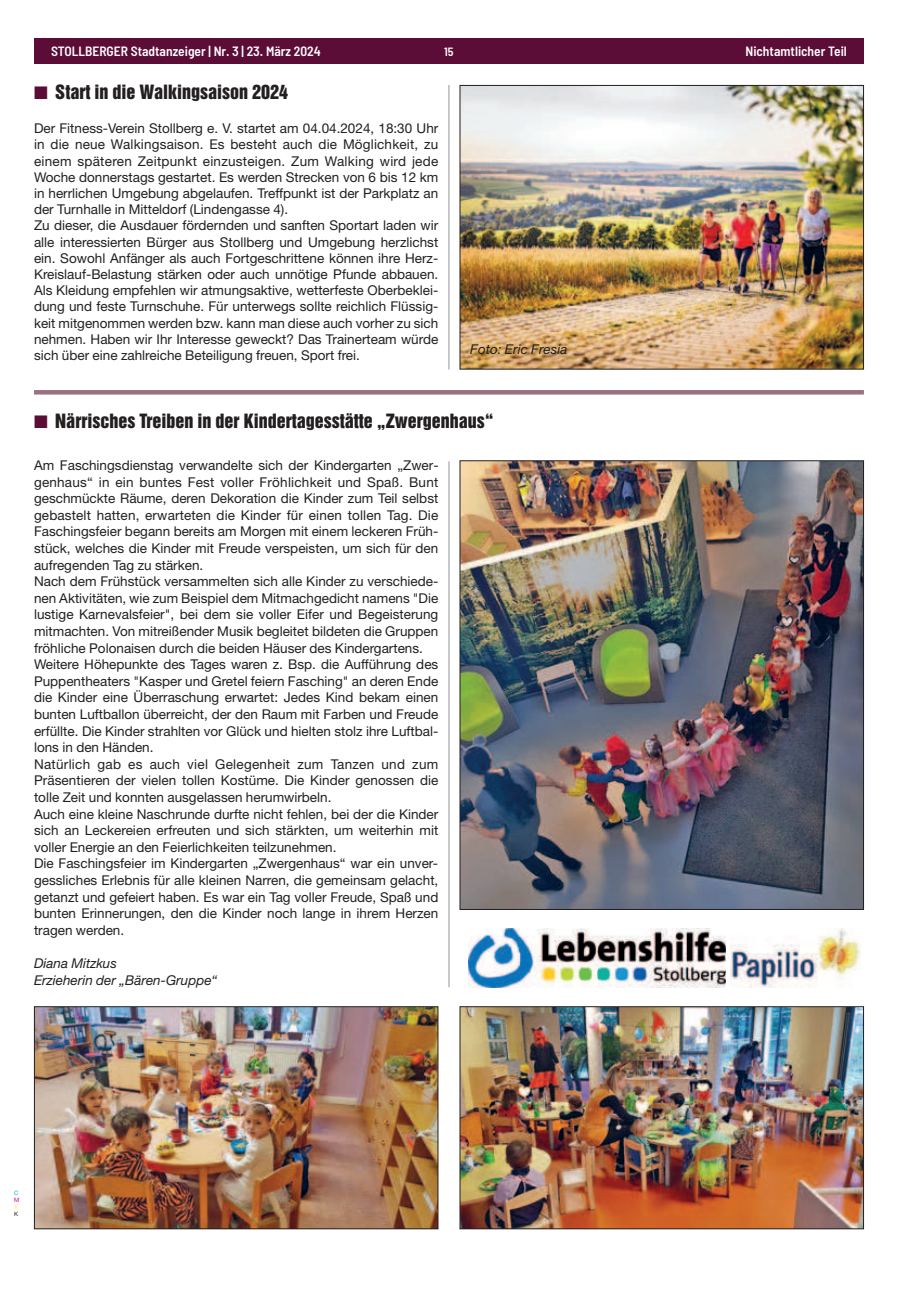
<style>
.page{position:relative;width:915px;height:1293px;background:#fff}
.page>*{position:absolute;margin:0;border:0;box-sizing:border-box;transform-origin:0 0}
.t1{font:18px "Helvetica Inserat";color:#231f20}
.t2{font:13.5px/16.6px "Helvetica Neue";color:#231f20}
.t3{font:600 semi-condensed 13.5px "Barlow";color:#fff}
.t4{font:italic 13.5px/16.6px "Helvetica Neue";color:#231f20}
.t5{font:600 semi-condensed 12px "Barlow";color:#fff}
.t6{font:6px "Helvetica Neue";color:#00aeef}
.t7{font:6px "Helvetica Neue";color:#ed028c}
.t8{font:6px "Helvetica Neue";color:#fff101}
.t9{font:6px "Helvetica Neue";color:#231f20}
.s1{color:#5b0c37}
</style>
<div class="page">
<div style="left:34px;top:38px;width:829px;height:26px;background:#5b0c37"></div>
<img style="left:461px;top:87px;width:400px;height:280px">
<div style="left:459px;top:85px;width:404px;height:284px;border:1px solid #231f20"></div>
<hr style="left:448px;top:85px;width:1px;height:284px;background:#939598">
<hr style="left:34px;top:390px;width:829px;height:4px;background:#9b717e">
<img style="left:36px;top:1008px;width:400px;height:219px">
<div style="left:34px;top:1006px;width:404px;height:223px;border:1px solid #231f20"></div>
<img style="left:461px;top:1008px;width:400px;height:219px">
<div style="left:459px;top:1006px;width:404px;height:223px;border:1px solid #231f20"></div>
<img style="left:461px;top:462px;width:400px;height:446px">
<img style="left:468px;top:929px;width:257px;height:58px">
<img style="left:730px;top:929px;width:130px;height:58px">
<hr style="left:448px;top:461px;width:1px;height:526px;background:#939598">
<p class="t3" style="left:51px;top:46px;width:271px">STOLLBERGER Stadtanzeiger | Nr. 3 | 23. März 2024</p>
<p class="t5" style="left:444px;top:47px;width:11px">15</p>
<p class="t3" style="left:745px;top:46px;width:103px">Nichtamtlicher Teil</p>
<h1 class="t1" style="left:34px;top:84px;width:255px"><span class="s1">■</span> Start in die Walkingsaison 2024</h1>
<p class="t2" style="left:34px;top:121px;width:405px;line-height:16.2px">Der Fitness-Verein Stollberg e. V. startet am 04.04.2024, 18:30 Uhr in die neue Walkingsaison. Es besteht auch die Möglichkeit, zu einem späteren Zeitpunkt einzusteigen. Zum Walking wird jede Woche donnerstags gestartet. Es werden Strecken von 6 bis 12 km in herrlichen Umgebung abgelaufen. Treffpunkt ist der Parkplatz an der Turnhalle in Mitteldorf (Lindengasse 4).<br>Zu dieser, die Ausdauer fördernden und sanften Sportart laden wir alle interessierten Bürger aus Stollberg und Umgebung herzlichst ein. Sowohl Anfänger als auch Fortgeschrittene können ihre Herz-Kreislauf-Belastung stärken oder auch unnötige Pfunde abbauen.<br>Als Kleidung empfehlen wir atmungsaktive, wetterfeste Oberbeklei&shy;dung und feste Turnschuhe. Für unterwegs sollte reichlich Flüssig&shy;keit mitgenommen werden bzw. kann man diese auch vorher zu sich nehmen. Haben wir Ihr Interesse geweckt? Das Trainerteam würde sich über eine zahlreiche Beteiligung freuen, Sport frei.</p>
<p class="t4" style="left:470px;top:342px;width:99px">Foto: Eric Fresia</p>
<h1 class="t1" style="left:34px;top:413px;width:461px"><span class="s1">■</span> Närrisches Treiben in der Kindertagesstätte „Zwergenhaus“</h1>
<p class="t2" style="left:34px;top:458px;width:406px">Am Faschingsdienstag verwandelte sich der Kindergarten „Zwer&shy;genhaus“ in ein buntes Fest voller Fröhlichkeit und Spaß. Bunt geschmückte Räume, deren Dekoration die Kinder zum Teil selbst gebastelt hatten, erwarteten die Kinder für einen tollen Tag. Die Faschingsfeier begann bereits am Morgen mit einem leckeren Früh&shy;stück, welches die Kinder mit Freude verspeisten, um sich für den aufregenden Tag zu stärken.<br>Nach dem Frühstück versammelten sich alle Kinder zu verschiede&shy;nen Aktivitäten, wie zum Beispiel dem Mitmachgedicht namens "Die lustige Karnevalsfeier", bei dem sie voller Eifer und Begeisterung mitmachten. Von mitreißender Musik begleitet bildeten die Gruppen fröhliche Polonaisen durch die beiden Häuser des Kindergartens.<br>Weitere Höhepunkte des Tages waren z. Bsp. die Aufführung des Puppentheaters "Kasper und Gretel feiern Fasching" an deren Ende die Kinder eine Überraschung erwartet: Jedes Kind bekam einen bunten Luftballon überreicht, der den Raum mit Farben und Freude erfüllte. Die Kinder strahlten vor Glück und hielten stolz ihre Luftbal&shy;lons in den Händen.<br>Natürlich gab es auch viel Gelegenheit zum Tanzen und zum Präsentieren der vielen tollen Kostüme. Die Kinder genossen die tolle Zeit und konnten ausgelassen herumwirbeln.<br>Auch eine kleine Naschrunde durfte nicht fehlen, bei der die Kinder sich an Leckereien erfreuten und sich stärkten, um weiterhin mit voller Energie an den Feierlichkeiten teilzunehmen.<br>Die Faschingsfeier im Kindergarten „Zwergenhaus“ war ein unver&shy;gessliches Erlebnis für alle kleinen Narren, die gemeinsam gelacht, getanzt und gefeiert haben. Es war ein Tag voller Freude, Spaß und bunten Erinnerungen, den die Kinder noch lange in ihrem Herzen tragen werden.</p>
<p class="t4" style="left:34px;top:956px;width:185px">Diana Mitzkus<br>Erzieherin der „Bären-Gruppe“</p>
<p class="t6" style="left:14px;top:1189px;width:6px">C</p>
<p class="t7" style="left:14px;top:1197px;width:7px">M</p>
<p class="t8" style="left:14px;top:1204px;width:5px">Y</p>
<p class="t9" style="left:14px;top:1211px;width:6px">K</p>
</div>
